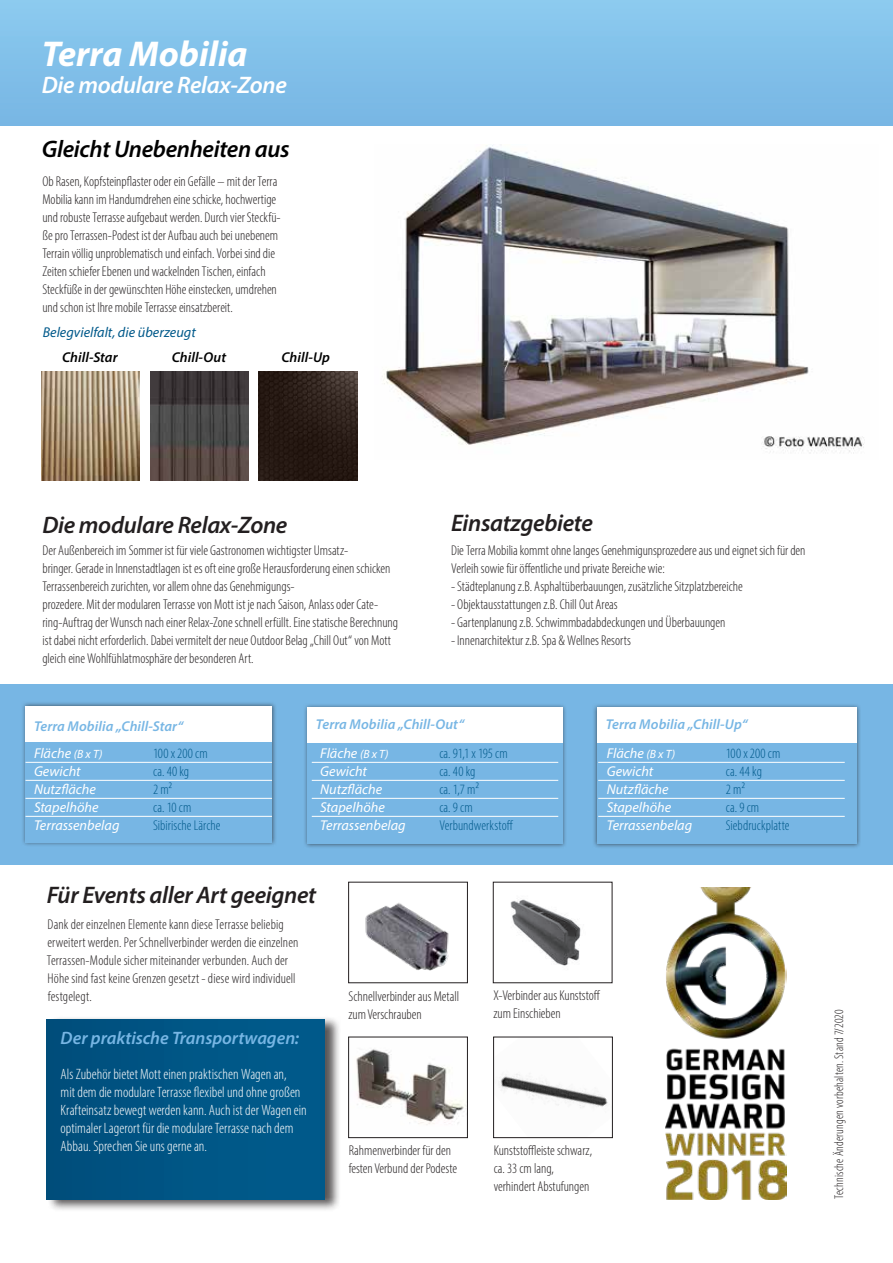
<style>
.page{position:relative;width:893px;height:1263px;background:#fff}
.page>*{position:absolute;margin:0;border:0;box-sizing:border-box;transform-origin:0 0}
.t1{font:italic 700 36px "Myriad Pro";color:#fff}
.t2{font:italic 600 24px "Myriad Pro";letter-spacing:-.015em;color:#231f20}
.t3{font:italic 600 24px "Myriad Pro";letter-spacing:-.015em;color:#000}
.t4{font:italic 600 24px "Myriad Pro";letter-spacing:-.015em;color:#fff}
.t5{font:italic 600 18px "Myriad Pro";letter-spacing:-.005em;color:#77b6e4}
.t6{font:300 condensed 15px/18px "Myriad Pro";color:#fff}
.t7{font:300 condensed 14.25px/18px "Myriad Pro";color:#231f20}
.t8{font:italic 14.25px "Myriad Pro";color:#fff}
.t9{font:italic 600 14.25px/28.5px "Myriad Pro";letter-spacing:.005em;color:#77b6e4}
.t10{font:300 condensed 14.25px "Myriad Pro";letter-spacing:.005em;color:#00598a}
.t11{font:italic 600 14.25px "Myriad Pro";letter-spacing:.005em;color:#000}
.t12{font:italic 14.25px "Myriad Pro";color:#00598a}
.t13{font:300 condensed 12.75px "Myriad Pro";letter-spacing:.01em;color:#231f20}
.s1{font-weight:400;color:#fff}
.s2{font-weight:400;font-size:12px;color:#fff}
.s3{font-size:12px}
</style>
<div class="page">
<img style="left:382px;top:145px;width:482px;height:309px">
<div style="left:47px;top:1015px;width:294px;height:197px;background:#231f20;opacity:.75"></div>
<div style="left:47px;top:1019px;width:277px;height:180px;background:#005786"></div>
<div style="left:0;top:0;width:893px;height:126px;background:#81c0e9"></div>
<div style="left:0;top:684px;width:893px;height:180px;background:#77b6e4"></div>
<div style="left:21px;top:701px;width:256px;height:146px;background:#231f20;opacity:.6"></div>
<div style="left:26px;top:706px;width:246px;height:136px;background:#77b6e4"></div>
<div style="left:26px;top:706px;width:246px;height:35px;background:#fff"></div>
<img style="left:150px;top:372px;width:98px;height:108px">
<img style="left:365px;top:903px;width:84px;height:68px">
<div style="left:348px;top:882px;width:120px;height:101px;border:1px solid #231f20"></div>
<img style="left:510px;top:899px;width:71px;height:67px">
<img style="left:666px;top:887px;width:121px;height:312px">
<div style="left:303px;top:703px;width:264px;height:145px;background:#231f20;opacity:.6"></div>
<div style="left:307px;top:708px;width:256px;height:136px;background:#77b6e4"></div>
<div style="left:307px;top:708px;width:256px;height:35px;background:#fff"></div>
<hr style="left:26px;top:762px;width:246px;height:1px;background:#fff">
<hr style="left:26px;top:780px;width:246px;height:1px;background:#fff">
<hr style="left:26px;top:798px;width:246px;height:1px;background:#fff">
<hr style="left:26px;top:816px;width:246px;height:1px;background:#fff">
<hr style="left:312px;top:762px;width:246px;height:1px;background:#fff">
<hr style="left:312px;top:780px;width:246px;height:1px;background:#fff">
<hr style="left:312px;top:798px;width:246px;height:1px;background:#fff">
<hr style="left:312px;top:816px;width:246px;height:1px;background:#fff">
<div style="left:592px;top:703px;width:269px;height:145px;background:#231f20;opacity:.6"></div>
<div style="left:597px;top:708px;width:260px;height:136px;background:#77b6e4"></div>
<div style="left:597px;top:708px;width:260px;height:35px;background:#fff"></div>
<hr style="left:598px;top:762px;width:247px;height:1px;background:#fff">
<hr style="left:598px;top:780px;width:247px;height:1px;background:#fff">
<hr style="left:598px;top:798px;width:247px;height:1px;background:#fff">
<hr style="left:598px;top:816px;width:247px;height:1px;background:#fff">
<img style="left:498px;top:1074px;width:110px;height:34px">
<div style="left:493px;top:1037px;width:120px;height:101px;border:1px solid #231f20"></div>
<img style="left:356px;top:1049px;width:110px;height:76px">
<div style="left:348px;top:1037px;width:120px;height:101px;border:1px solid #231f20"></div>
<img style="left:41px;top:372px;width:98px;height:108px">
<img style="left:258px;top:372px;width:99px;height:108px">
<h1 class="t1" style="left:42px;top:30px;width:207px">Terra Mobilia</h1>
<h2 class="t4" style="left:42px;top:69px;width:246px">Die modulare Relax-Zone</h2>
<h2 class="t3" style="left:42px;top:134px;width:249px">Gleicht Unebenheiten aus</h2>
<p class="t7" style="left:42px;top:172px;width:240px">Ob Rasen, Kopfsteinpflaster oder ein Gefälle – mit der Terra Mobilia kann im Handumdrehen eine schicke, hochwertige und robuste Terrasse aufgebaut werden. Durch vier Steckfü&shy;ße pro Terrassen-Podest ist der Aufbau auch bei unebenem Terrain völlig unproblematisch und einfach. Vorbei sind die Zeiten schiefer Ebenen und wackelnden Tischen, einfach Steckfüße in der gewünschten Höhe einstecken, umdrehen und schon ist Ihre mobile Terrasse einsatzbereit.</p>
<p class="t12" style="left:43px;top:323px;width:155px">Belegvielfalt, die überzeugt</p>
<p class="t11" style="left:62px;top:348px;width:57px">Chill-Star</p>
<p class="t11" style="left:172px;top:348px;width:56px">Chill-Out</p>
<p class="t11" style="left:281px;top:348px;width:50px">Chill-Up</p>
<h2 class="t2" style="left:42px;top:510px;width:246px">Die modulare Relax-Zone</h2>
<p class="t7" style="left:42px;top:541px;width:357px">Der Außenbereich im Sommer ist für viele Gastronomen wichtigster Umsatz-<br>bringer. Gerade in Innenstadtlagen ist es oft eine große Herausforderung einen schicken Terrassenbereich zurichten, vor allem ohne das Genehmigungs-<br>prozedere. Mit der modularen Terrasse von Mott ist je nach Saison, Anlass oder Cate&shy;ring-Auftrag der Wunsch nach einer Relax-Zone schnell erfüllt. Eine statische Berechnung ist dabei nicht erforderlich. Dabei vermitelt der neue Outdoor Belag „Chill Out“ von Mott gleich eine Wohlfühlatmosphäre der besonderen Art.</p>
<h2 class="t2" style="left:451px;top:508px;width:143px">Einsatzgebiete</h2>
<p class="t7" style="left:451px;top:541px;width:356px">Die Terra Mobilia kommt ohne langes Genehmigunsprozedere aus und eignet sich für den<br>Verleih sowie für öffentliche und private Bereiche wie:</p>
<p class="t7" style="left:451px;top:577px;width:293px">- Städteplanung z.B. Asphaltüberbauungen, zusätzliche Sitzplatzbereiche</p>
<p class="t7" style="left:451px;top:595px;width:168px">- Objektausstattungen z.B. Chill Out Areas</p>
<p class="t7" style="left:451px;top:613px;width:276px">- Gartenplanung z.B. Schwimmbadabdeckungen und Überbauungen</p>
<p class="t7" style="left:451px;top:631px;width:181px">- Innenarchitektur z.B. Spa &amp; Wellnes Resorts</p>
<p class="t9" style="left:316px;top:710px;width:150px">Terra Mobilia „Chill-Out“</p>
<p class="t9" style="left:606px;top:710px;width:143px">Terra Mobilia „Chill-Up“<br><span class="s1">Fläche</span> <span class="s2">(B x T)</span></p>
<p class="t9" style="left:34px;top:711px;width:151px">Terra Mobilia „Chill-Star“</p>
<p class="t9" style="left:591px;top:711px;width:225px">„Terra Mobilia Lärche“ auf einen Blick</p>
<p class="t9" style="left:595px;top:711px;width:225px">„Te a Mobilia Lärche“ auf einen Blick</p>
<p class="t8" style="left:34px;top:744px;width:70px">Fläche <span class="s3">(B x T)</span></p>
<p class="t10" style="left:153px;top:744px;width:56px">100 x 200 cm</p>
<p class="t8" style="left:34px;top:762px;width:48px">Gewicht</p>
<p class="t10" style="left:153px;top:762px;width:38px">ca. 40 kg</p>
<p class="t8" style="left:34px;top:780px;width:63px">Nutzfläche</p>
<p class="t10" style="left:153px;top:780px;width:21px">2 m²</p>
<p class="t8" style="left:34px;top:798px;width:66px">Stapelhöhe</p>
<p class="t10" style="left:153px;top:798px;width:40px">ca. 10 cm</p>
<p class="t8" style="left:34px;top:816px;width:87px">Terrassenbelag</p>
<p class="t10" style="left:153px;top:816px;width:69px">Sibirische Lärche</p>
<p class="t8" style="left:320px;top:744px;width:70px">Fläche <span class="s3">(B x T)</span></p>
<p class="t10" style="left:439px;top:744px;width:70px">ca. 91,1 x 195 cm</p>
<p class="t8" style="left:320px;top:762px;width:48px">Gewicht</p>
<p class="t10" style="left:439px;top:762px;width:38px">ca. 40 kg</p>
<p class="t8" style="left:320px;top:780px;width:63px">Nutzfläche</p>
<p class="t10" style="left:439px;top:780px;width:41px">ca. 1,7 m²</p>
<p class="t8" style="left:320px;top:798px;width:66px">Stapelhöhe</p>
<p class="t10" style="left:439px;top:798px;width:35px">ca. 9 cm</p>
<p class="t8" style="left:320px;top:816px;width:87px">Terrassenbelag</p>
<p class="t10" style="left:439px;top:816px;width:75px">Verbundwerkstoff</p>
<p class="t10" style="left:726px;top:744px;width:56px">100 x 200 cm</p>
<p class="t8" style="left:607px;top:762px;width:48px">Gewicht</p>
<p class="t10" style="left:726px;top:762px;width:38px">ca. 44 kg</p>
<p class="t8" style="left:607px;top:780px;width:63px">Nutzfläche</p>
<p class="t10" style="left:726px;top:780px;width:21px">2 m²</p>
<p class="t8" style="left:607px;top:798px;width:66px">Stapelhöhe</p>
<p class="t10" style="left:726px;top:798px;width:35px">ca. 9 cm</p>
<p class="t8" style="left:607px;top:816px;width:87px">Terrassenbelag</p>
<p class="t10" style="left:726px;top:816px;width:65px">Siebdruckplatte</p>
<h2 class="t2" style="left:47px;top:879px;width:271px">Für Events aller Art geeignet</h2>
<p class="t7" style="left:47px;top:915px;width:253px">Dank der einzelnen Elemente kann diese Terrasse beliebig erweitert werden. Per Schnellverbinder werden die einzelnen Terrassen-Module sicher miteinander verbunden. Auch der Höhe sind fast keine Grenzen gesetzt - diese wird individuell festgelegt.</p>
<p class="t5" style="left:61px;top:1026px;width:240px">Der praktische Transportwagen:</p>
<p class="t6" style="left:61px;top:1065px;width:248px">Als Zubehör bietet Mott einen praktischen Wagen an,<br>mit dem die modulare Terrasse flexibel und ohne großen Krafteinsatz bewegt werden kann. Auch ist der Wagen ein optimaler Lagerort für die modulare Terrasse nach dem Abbau. Sprechen Sie uns gerne an.</p>
<p class="t7" style="left:348px;top:987px;width:112px">Schnellverbinder aus Metall zum Verschrauben</p>
<p class="t7" style="left:493px;top:986px;width:108px">X-Verbinder aus Kunststoff zum Einschieben</p>
<p class="t7" style="left:349px;top:1141px;width:110px">Rahmenverbinder für den festen Verbund der Podeste</p>
<p class="t7" style="left:494px;top:1141px;width:100px">Kunststoffleiste schwarz, ca. 33 cm lang, verhindert Abstufungen</p>
<p class="t13" style="left:831px;top:1199px;width:191px;rotate:-90deg">Technische Änderungen vorbehalten. Stand 7/2020</p>
</div>
